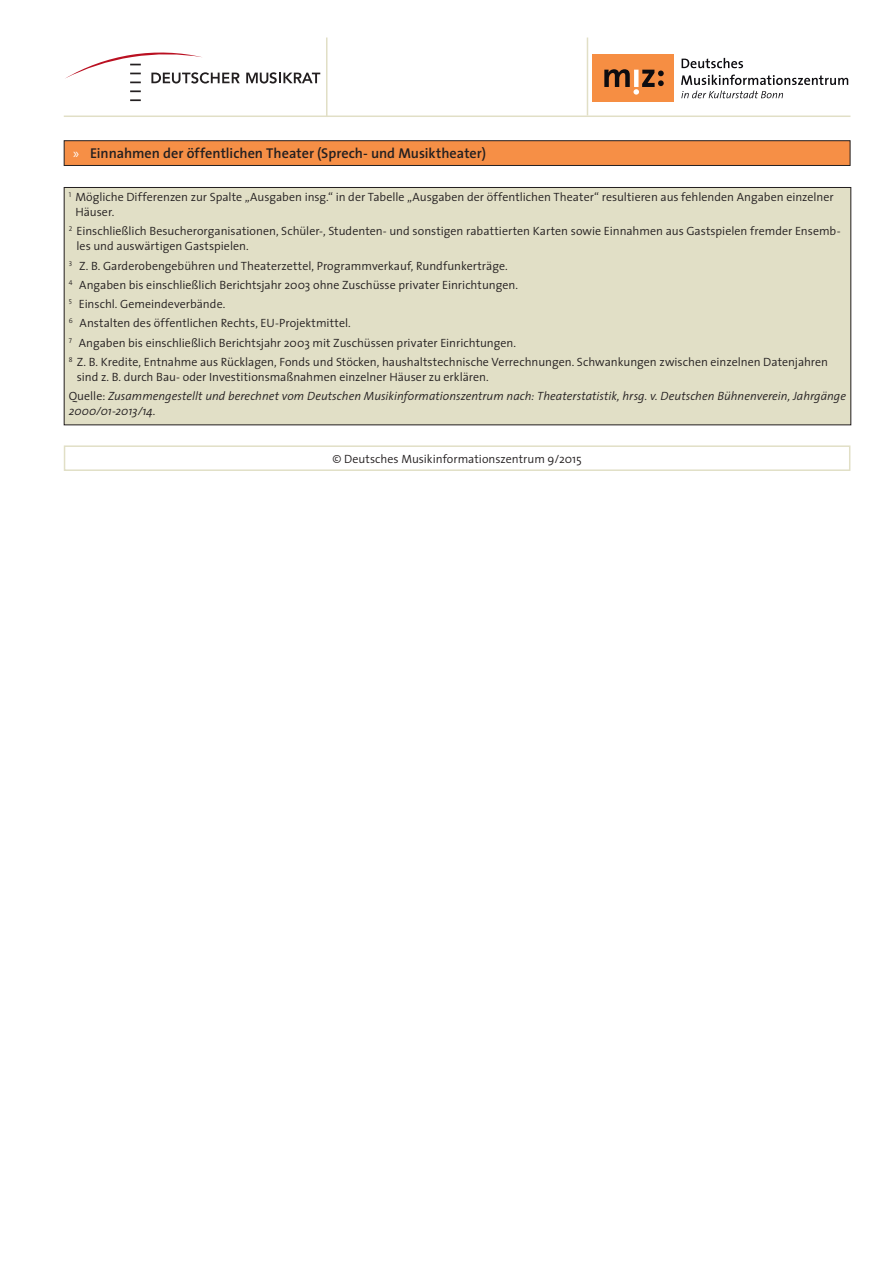
<style>
.page{position:relative;width:893px;height:1263px;background:#fff}
.page>*{position:absolute;margin:0;border:0;box-sizing:border-box;transform-origin:0 0}
.t1{font:600 14.25px "The Sans";color:#231f20}
.Fußnote{font:300 12px/15px "The Sans";color:#231f20}
.Quelle{font:italic 300 12px/15px "The Sans";color:#231f20}
.Text_zentriert_8_PT{font:300 12px "The Sans";color:#231f20}
.s1{font-family:"Myriad Pro";font-weight:400;color:#fff}
.s2{font-style:normal}
</style>
<div class="page">
<hr style="left:64px;top:115px;width:786px;height:2px;background:#e1dfc6">
<hr style="left:587px;top:38px;width:1px;height:77px;background:#e1dfc6">
<hr style="left:326px;top:38px;width:1px;height:79px;background:#e1dfc6">
<svg style="left:246px;top:72px;width:74px;height:12px"></svg>
<svg style="left:65px;top:52px;width:175px;height:32px"></svg>
<svg style="left:130px;top:90px;width:11px;height:2px"></svg>
<svg style="left:130px;top:99px;width:11px;height:2px"></svg>
<div style="left:592px;top:55px;width:82px;height:47px;background:#f68e43"></div>
<svg style="left:681px;top:75px;width:167px;height:10px"></svg>
<svg style="left:682px;top:58px;width:61px;height:10px"></svg>
<svg style="left:681px;top:91px;width:102px;height:7px"></svg>
<svg style="left:604px;top:69px;width:60px;height:26px"></svg>
<svg style="left:63px;top:140px;width:788px;height:26px;background:#e58644"></svg>
<div style="left:64px;top:187px;width:787px;height:238px;background:#e1dfc6"></div>
<div style="left:64px;top:187px;width:787px;height:238px;border:1px solid #231f20"></div>
<svg style="left:63px;top:445px;width:788px;height:26px"></svg>
<p class="t1" style="left:73px;top:144px;width:415px"><span class="s1">»</span> Einnahmen der öffentlichen Theater (Sprech- und Musiktheater)</p>
<p class="Fußnote" style="left:75px;top:190px;width:760px;text-indent:-7px"><sup>1</sup> Mögliche Differenzen zur Spalte „Ausgaben insg.“ in der Tabelle „Ausgaben der öffentlichen Theater“ resultieren aus fehlenden Angaben einzelner<br>Häuser.</p>
<p class="Fußnote" style="left:76px;top:224px;width:766px;text-indent:-8px"><sup>2</sup> Einschließlich Besucherorganisationen, Schüler-, Studenten- und sonstigen rabattierten Karten sowie Einnahmen aus Gastspielen fremder Ensemb&shy;les und auswärtigen Gastspielen.</p>
<p class="Fußnote" style="left:69px;top:258px;width:440px"><sup>3</sup> Z. B. Garderobengebühren und Theaterzettel, Programmverkauf, Rundfunkerträge.</p>
<p class="Fußnote" style="left:69px;top:277px;width:451px"><sup>4</sup> Angaben bis einschließlich Berichtsjahr 2003 ohne Zuschüsse privater Einrichtungen.</p>
<p class="Fußnote" style="left:69px;top:297px;width:158px"><sup>5</sup> Einschl. Gemeindeverbände.</p>
<p class="Fußnote" style="left:69px;top:316px;width:284px"><sup>6</sup> Anstalten des öffentlichen Rechts, EU-Projektmittel.</p>
<p class="Fußnote" style="left:69px;top:335px;width:449px"><sup>7</sup> Angaben bis einschließlich Berichtsjahr 2003 mit Zuschüssen privater Einrichtungen.</p>
<p class="Fußnote" style="left:77px;top:354px;width:753px;text-indent:-8px"><sup>8</sup> Z. B. Kredite, Entnahme aus Rücklagen, Fonds und Stöcken, haushaltstechnische Verrechnungen. Schwankungen zwischen einzelnen Datenjahren sind z. B. durch Bau- oder Investitionsmaßnahmen einzelner Häuser zu erklären.</p>
<p class="Quelle" style="left:69px;top:389px;width:779px"><span class="s2">Quelle:</span> Zusammengestellt und berechnet vom Deutschen Musikinformationszentrum nach: Theaterstatistik, hrsg. v. Deutschen Bühnenverein, Jahrgänge<br>2000/01-2013/14.</p>
<p class="Text_zentriert_8_PT" style="left:332px;top:451px;width:251px">© Deutsches Musikinformationszentrum 9/2015</p>
</div>
